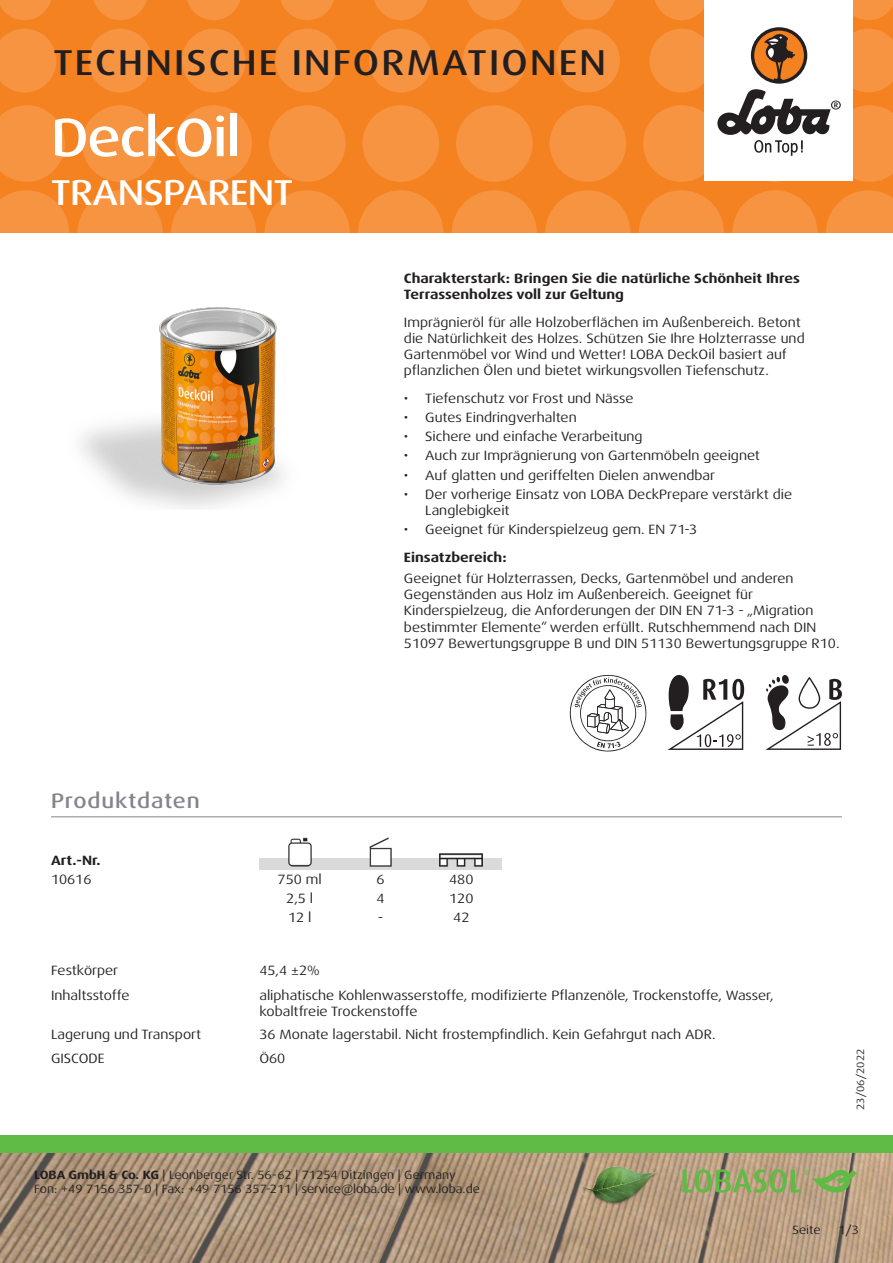
<style>
.page{position:relative;width:893px;height:1263px;background:#fff}
.page>*{position:absolute;margin:0;border:0;box-sizing:border-box;transform-origin:0 0}
.t1{font:500 expanded 54px "Dax Pro";letter-spacing:-.025em;color:#fff}
.t2{font:500 expanded 36px "Dax Pro";letter-spacing:.06em;color:#231f20}
.t3{font:500 expanded 36px "Dax Pro";letter-spacing:-.015em;color:#fff}
.Titel_grau{font:500 expanded 21px "Dax Pro";letter-spacing:.04em;color:#82858b}
.Text{font:expanded 13.5px/16.2px "Dax Pro";color:#231f20}
.Text_Bold{font:700 expanded 13.5px/16.2px "Dax Pro";color:#231f20}
.Text_zentriert{font:expanded 13.5px "Dax Pro";color:#231f20}
.t4{font:expanded 12px/14.4px "Dax Pro";color:#231f20}
.t5{font:expanded 10.5px "Dax Pro";color:#231f20}
.s1{font-weight:700}
</style>
<div class="page">
<div style="left:0;top:0;width:893px;height:233px;background:#f58220"></div>
<svg style="left:0;top:190px;width:69px;height:43px"></svg>
<svg style="left:78px;top:190px;width:85px;height:85px;fill:#f69441"></svg>
<svg style="left:171px;top:190px;width:85px;height:85px;fill:#f69441"></svg>
<svg style="left:265px;top:190px;width:85px;height:85px;fill:#f69441"></svg>
<svg style="left:358px;top:190px;width:85px;height:85px;fill:#f69441"></svg>
<svg style="left:545px;top:190px;width:85px;height:85px;fill:#f69441"></svg>
<svg style="left:452px;top:190px;width:85px;height:85px;fill:#f69441"></svg>
<svg style="left:732px;top:190px;width:85px;height:85px;fill:#f69441"></svg>
<svg style="left:639px;top:190px;width:85px;height:85px;fill:#f69441"></svg>
<svg style="left:826px;top:190px;width:67px;height:43px"></svg>
<svg style="left:0;top:105px;width:65px;height:77px"></svg>
<svg style="left:82px;top:105px;width:76px;height:77px"></svg>
<svg style="left:175px;top:105px;width:77px;height:77px"></svg>
<svg style="left:269px;top:105px;width:76px;height:77px"></svg>
<svg style="left:456px;top:105px;width:77px;height:77px"></svg>
<svg style="left:362px;top:105px;width:77px;height:77px"></svg>
<svg style="left:550px;top:105px;width:76px;height:77px"></svg>
<svg style="left:0;top:29px;width:56px;height:63px"></svg>
<svg style="left:182px;top:29px;width:64px;height:63px"></svg>
<svg style="left:88px;top:29px;width:64px;height:63px"></svg>
<svg style="left:275px;top:29px;width:64px;height:63px"></svg>
<svg style="left:462px;top:29px;width:64px;height:63px"></svg>
<svg style="left:369px;top:29px;width:64px;height:63px"></svg>
<svg style="left:556px;top:29px;width:64px;height:63px"></svg>
<svg style="left:0;top:0;width:51px;height:20px"></svg>
<svg style="left:187px;top:0;width:53px;height:20px"></svg>
<svg style="left:468px;top:0;width:53px;height:20px"></svg>
<svg style="left:655px;top:0;width:49px;height:20px"></svg>
<svg style="left:93px;top:0;width:54px;height:20px"></svg>
<svg style="left:374px;top:0;width:54px;height:20px"></svg>
<svg style="left:281px;top:0;width:53px;height:20px"></svg>
<svg style="left:561px;top:0;width:54px;height:20px"></svg>
<svg style="left:853px;top:0;width:40px;height:20px"></svg>
<img style="left:0;top:1152px;width:893px;height:111px">
<div style="left:0;top:1135px;width:893px;height:17px;background:#60bb46"></div>
<div style="left:704px;top:0;width:149px;height:181px;background:#fff"></div>
<svg style="left:643px;top:29px;width:250px;height:153px"></svg>
<img style="left:578px;top:1161px;width:82px;height:81px">
<svg style="left:682px;top:1169px;width:175px;height:24px;background:#96a96a"></svg>
<hr style="left:51px;top:816px;width:791px;height:1px;background:#82858b">
<img style="left:288px;top:837px;width:195px;height:21px">
<img style="left:259px;top:858px;width:243px;height:11px">
<img style="left:80px;top:272px;width:242px;height:237px">
<svg style="left:570px;top:675px;width:76px;height:76px"></svg>
<svg style="left:668px;top:675px;width:76px;height:75px"></svg>
<svg style="left:765px;top:675px;width:77px;height:75px"></svg>
<h2 class="t2" style="left:53px;top:40px;width:554px">TECHNISCHE INFORMATIONEN</h2>
<p class="t1" style="left:51px;top:103px;width:191px">DeckOil</p>
<h2 class="t3" style="left:51px;top:169px;width:244px">TRANSPARENT</h2>
<p class="Titel_grau" style="left:51px;top:787px;width:150px">Produktdaten</p>
<p class="Text_Bold" style="left:404px;top:270px;width:397px">Charakterstark: Bringen Sie die natürliche Schönheit Ihres<br>Terrassenholzes voll zur Geltung</p>
<p class="Text" style="left:404px;top:314px;width:402px">Imprägnieröl für alle Holzoberflächen im Außenbereich. Betont die Natürlichkeit des Holzes. Schützen Sie Ihre Holzterrasse und Gartenmöbel vor Wind und Wetter! LOBA DeckOil basiert auf pflanzlichen Ölen und bietet wirkungsvollen Tiefenschutz.</p>
<p class="Text" style="left:404px;top:390px;width:231px">• Tiefenschutz vor Frost und Nässe</p>
<p class="Text" style="left:404px;top:409px;width:174px">• Gutes Eindringverhalten</p>
<p class="Text" style="left:404px;top:428px;width:240px">• Sichere und einfache Verarbeitung</p>
<p class="Text" style="left:404px;top:448px;width:358px">• Auch zur Imprägnierung von Gartenmöbeln geeignet</p>
<p class="Text" style="left:404px;top:467px;width:313px">• Auf glatten und geriffelten Dielen anwendbar</p>
<p class="Text" style="left:425px;top:486px;width:368px;text-indent:-21px">• Der vorherige Einsatz von LOBA DeckPrepare verstärkt die<br>Langlebigkeit</p>
<p class="Text" style="left:404px;top:521px;width:295px">• Geeignet für Kinderspielzeug gem. EN 71-3</p>
<p class="Text_Bold" style="left:404px;top:549px;width:104px">Einsatzbereich:</p>
<p class="Text" style="left:404px;top:570px;width:437px">Geeignet für Holzterrassen, Decks, Gartenmöbel und anderen Gegenständen aus Holz im Außenbereich. Geeignet für Kinderspielzeug, die Anforderungen der DIN EN 71-3 - „Migration bestimmter Elemente“ werden erfüllt. Rutschhemmend nach DIN 51097 Bewertungsgruppe B und DIN 51130 Bewertungsgruppe R10.</p>
<p class="Text_Bold" style="left:51px;top:852px;width:51px">Art.-Nr.</p>
<p class="Text" style="left:51px;top:871px;width:42px">10616</p>
<p class="Text_zentriert" style="left:278px;top:871px;width:46px">750 ml</p>
<p class="Text_zentriert" style="left:377px;top:871px;width:10px">6</p>
<p class="Text_zentriert" style="left:449px;top:871px;width:26px">480</p>
<p class="Text_zentriert" style="left:286px;top:890px;width:28px">2,5 l</p>
<p class="Text_zentriert" style="left:377px;top:890px;width:10px">4</p>
<p class="Text_zentriert" style="left:449px;top:890px;width:26px">120</p>
<p class="Text_zentriert" style="left:288px;top:909px;width:25px">12 l</p>
<p class="Text_zentriert" style="left:378px;top:909px;width:7px">-</p>
<p class="Text_zentriert" style="left:453px;top:909px;width:18px">42</p>
<p class="Text" style="left:51px;top:962px;width:69px">Festkörper</p>
<p class="Text" style="left:259px;top:962px;width:62px">45,4 ±2%</p>
<p class="Text" style="left:51px;top:987px;width:80px">Inhaltsstoffe</p>
<p class="Text" style="left:259px;top:987px;width:516px">aliphatische Kohlenwasserstoffe, modifizierte Pflanzenöle, Trockenstoffe, Wasser, kobaltfreie Trockenstoffe</p>
<p class="Text" style="left:51px;top:1027px;width:152px">Lagerung und Transport</p>
<p class="Text" style="left:259px;top:1027px;width:458px">36 Monate lagerstabil. Nicht frostempfindlich. Kein Gefahrgut nach ADR.</p>
<p class="Text" style="left:51px;top:1050px;width:55px">GISCODE</p>
<p class="Text" style="left:259px;top:1050px;width:28px">Ö60</p>
<p class="t5" style="left:854px;top:1110px;width:63px;rotate:-90deg">23/06/2022</p>
<p class="t4" style="left:34px;top:1167px;width:447px"><span class="s1">LOBA GmbH &amp; Co. KG</span> | Leonberger Str. 56-62 | 71254 Ditzingen | Germany<br>Fon: +49 7156 357-0 | Fax: +49 7156 357-211 | service@loba.de | www.loba.de</p>
<p class="t4" style="left:792px;top:1223px;width:30px">Seite</p>
<p class="t4" style="left:838px;top:1223px;width:22px">1/3</p>
</div>
